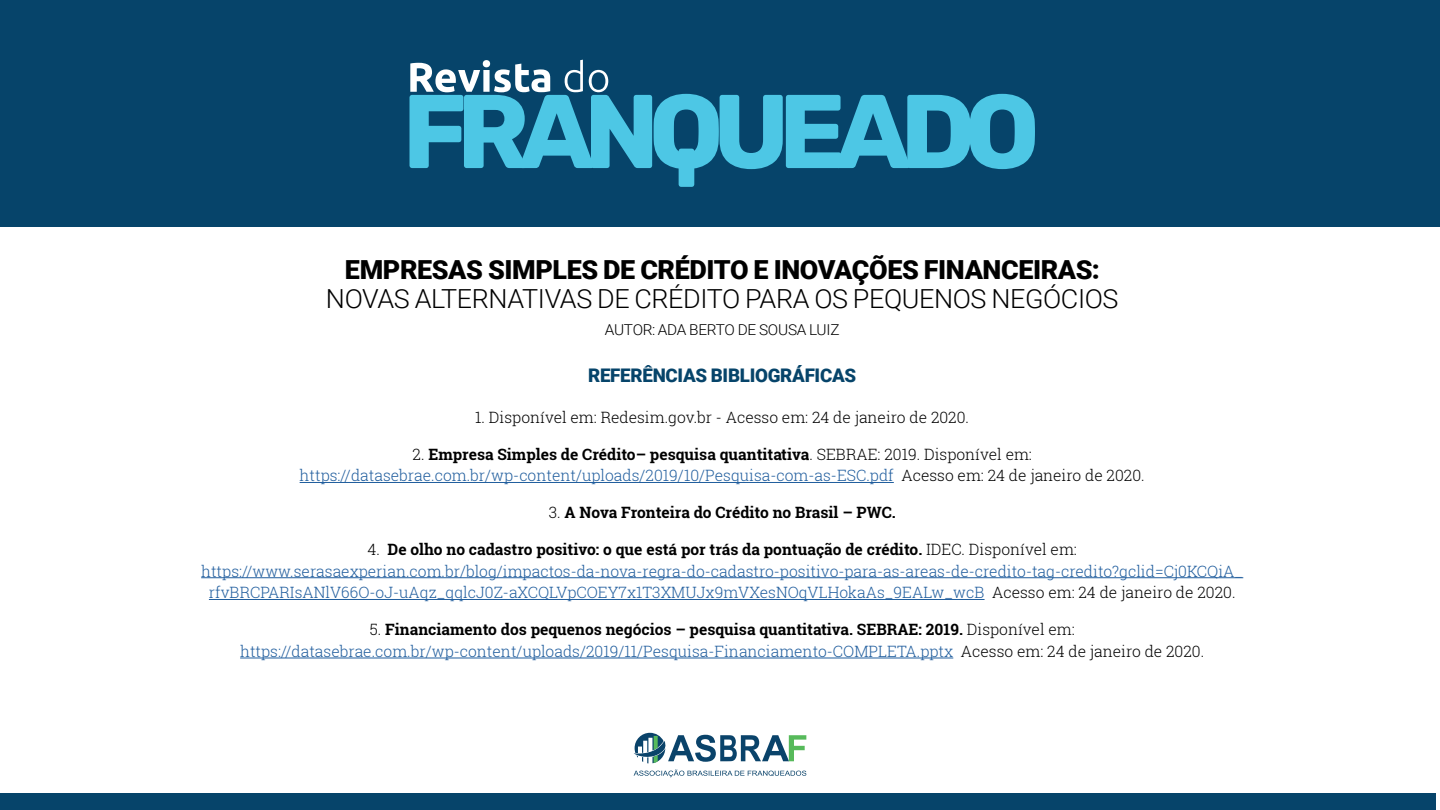
<style>
.page{position:relative;width:1440px;height:810px;background:#fff}
.page>*{position:absolute;margin:0;border:0;box-sizing:border-box;transform-origin:0 0}
.t1{font:300 26.25px "Roboto";letter-spacing:-.015em;color:#000}
.t2{font:900 26.25px "Roboto";letter-spacing:-.015em;color:#000}
.t3{font:900 18.75px "Roboto";letter-spacing:-.015em;color:#06446a}
.t4{font:300 15.6px/21.8px "Roboto Slab";color:#215e9e;text-align:center}
.t5{font:300 15.6px "Roboto Slab";color:#000}
.t6{font:700 15.6px "Roboto Slab";color:#000}
.t7{font:300 15px "Roboto";letter-spacing:-.015em;color:#000}
.s1{color:#000}
.s2{font-weight:700;color:#000}
.s3{font-weight:300}
</style>
<div class="page">
<div style="left:0;top:0;width:1440px;height:226px;background:#06446a"></div>
<div style="left:0;top:794px;width:1436px;height:16px;background:#06446a"></div>
<hr style="left:300px;top:482px;width:594px;height:1px;background:#215e9e">
<hr style="left:201px;top:577px;width:1042px;height:1px;background:#215e9e">
<hr style="left:209px;top:599px;width:776px;height:1px;background:#215e9e">
<hr style="left:240px;top:658px;width:713px;height:1px;background:#215e9e">
<svg style="left:634px;top:733px;width:172px;height:30px"></svg>
<svg style="left:634px;top:770px;width:172px;height:7px"></svg>
<svg style="left:410px;top:60px;width:625px;height:127px"></svg>
<h1 class="t2" style="left:345px;top:252px;width:756px">EMPRESAS SIMPLES DE CRÉDITO E INOVAÇÕES FINANCEIRAS:</h1>
<h1 class="t1" style="left:326px;top:280px;width:794px">NOVAS ALTERNATIVAS DE CRÉDITO PARA OS PEQUENOS NEGÓCIOS</h1>
<p class="t7" style="left:605px;top:319px;width:236px">AUTOR: ADA BERTO DE SOUSA LUIZ</p>
<p class="t3" style="left:588px;top:362px;width:270px">REFERÊNCIAS BIBLIOGRÁFICAS</p>
<p class="t5" style="left:475px;top:406px;width:495px">1. Disponível em: Redesim.gov.br - Acesso em: 24 de janeiro de 2020.</p>
<p class="t4" style="left:300px;top:443px;width:847px"><span class="s1">2.</span> <span class="s2">Empresa Simples de Crédito– pesquisa quantitativa</span><span class="s1">. SEBRAE: 2019. Disponível em: </span>https://datasebrae.com.br/wp-content/uploads/2019/10/Pesquisa-com-as-ESC.pdf <span class="s1">Acesso em: 24 de janeiro de 2020.</span></p>
<p class="t6" style="left:549px;top:502px;width:349px"><span class="s3">3.</span> A Nova Fronteira do Crédito no Brasil – PWC.</p>
<p class="t4" style="left:201px;top:538px;width:1044px"><span class="s1">4.</span> <span class="s2">De olho no cadastro positivo: o que está por trás da pontuação de crédito.</span> <span class="s1">IDEC. Disponível em: </span>https://www.serasaexperian.com.br/blog/impactos-da-nova-regra-do-cadastro-positivo-para-as-areas-de-credito-tag-credito?gclid=Cj0KCQiA_ rfvBRCPARIsANlV66O-oJ-uAqz_qqlcJ0Z-aXCQLVpCOEY7x1T3XMUJx9mVXesNOqVLHokaAs_9EALw_wcB <span class="s1">Acesso em: 24 de janeiro de 2020.</span></p>
<p class="t4" style="left:240px;top:618px;width:966px"><span class="s1">5.</span> <span class="s2">Financiamento dos pequenos negócios – pesquisa quantitativa. SEBRAE: 2019.</span> <span class="s1">Disponível em: </span>https://datasebrae.com.br/wp-content/uploads/2019/11/Pesquisa-Financiamento-COMPLETA.pptx <span class="s1">Acesso em: 24 de janeiro de 2020.</span></p>
</div>
